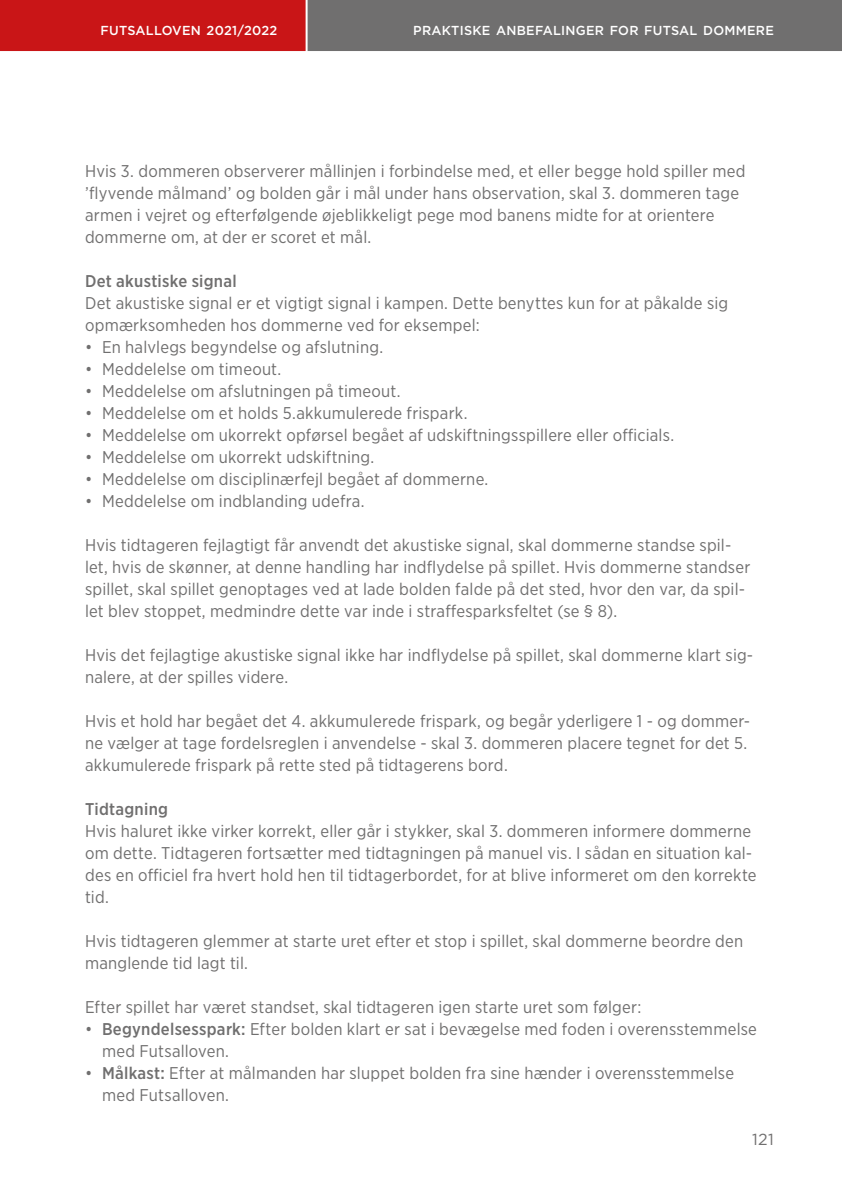
<style>
.page{position:relative;width:842px;height:1191px;background:#fff}
.page>*{position:absolute;margin:0;border:0;box-sizing:border-box;transform-origin:0 0}
.t1{font:17px/22px "Gotham Narrow";letter-spacing:.01em;color:#706f6f}
.t2{font:500 17px "Gotham Narrow";letter-spacing:.015em;color:#706f6f}
.t3{font:16px "Gotham";color:#706f6f}
.t4{font:500 13px "Gotham";letter-spacing:.02em;color:#fff}
.s1{font-weight:500}
</style>
<div class="page">
<div style="left:0;top:0;width:363px;height:51px;background:#c91517"></div>
<div style="left:307px;top:0;width:535px;height:51px;background:#706f6f"></div>
<hr style="left:306px;top:0;width:2px;height:54px;background:#fff">
<p class="t4" style="left:101px;top:22px;width:178px">FUTSALLOVEN 2021/2022</p>
<p class="t4" style="left:413px;top:22px;width:362px">PRAKTISKE ANBEFALINGER FOR FUTSAL DOMMERE</p>
<p class="t1" style="left:85px;top:160px;width:662px">Hvis 3. dommeren observerer mållinjen i forbindelse med, et eller begge hold spiller med ’flyvende målmand’ og bolden går i mål under hans observation, skal 3. dommeren tage armen i vejret og efterfølgende øjeblikkeligt pege mod banens midte for at orientere dommerne om, at der er scoret et mål.</p>
<p class="t2" style="left:85px;top:270px;width:153px">Det akustiske signal</p>
<p class="t1" style="left:85px;top:292px;width:645px">Det akustiske signal er et vigtigt signal i kampen. Dette benyttes kun for at påkalde sig opmærksomheden hos dommerne ved for eksempel:</p>
<p class="t1" style="left:85px;top:336px;width:300px">• En halvlegs begyndelse og afslutning.</p>
<p class="t1" style="left:85px;top:358px;width:198px">• Meddelelse om timeout.</p>
<p class="t1" style="left:85px;top:380px;width:317px">• Meddelelse om afslutningen på timeout.</p>
<p class="t1" style="left:85px;top:402px;width:384px">• Meddelelse om et holds 5.akkumulerede frispark.</p>
<p class="t1" style="left:85px;top:424px;width:591px">• Meddelelse om ukorrekt opførsel begået af udskiftningsspillere eller officials.</p>
<p class="t1" style="left:85px;top:446px;width:291px">• Meddelelse om ukorrekt udskiftning.</p>
<p class="t1" style="left:85px;top:468px;width:405px">• Meddelelse om disciplinærfejl begået af dommerne.</p>
<p class="t1" style="left:85px;top:490px;width:281px">• Meddelelse om indblanding udefra.</p>
<p class="t1" style="left:85px;top:534px;width:667px">Hvis tidtageren fejlagtigt får anvendt det akustiske signal, skal dommerne standse spil&shy;let, hvis de skønner, at denne handling har indflydelse på spillet. Hvis dommerne standser spillet, skal spillet genoptages ved at lade bolden falde på det sted, hvor den var, da spil&shy;let blev stoppet, medmindre dette var inde i straffesparksfeltet (se § 8).</p>
<p class="t1" style="left:85px;top:644px;width:670px">Hvis det fejlagtige akustiske signal ikke har indflydelse på spillet, skal dommerne klart sig&shy;nalere, at der spilles videre.</p>
<p class="t1" style="left:85px;top:710px;width:666px">Hvis et hold har begået det 4. akkumulerede frispark, og begår yderligere 1 - og dommer&shy;ne vælger at tage fordelsreglen i anvendelse - skal 3. dommeren placere tegnet for det 5. akkumulerede frispark på rette sted på tidtagerens bord.</p>
<p class="t2" style="left:85px;top:798px;width:85px">Tidtagning</p>
<p class="t1" style="left:85px;top:820px;width:673px">Hvis haluret ikke virker korrekt, eller går i stykker, skal 3. dommeren informere dommerne om dette. Tidtageren fortsætter med tidtagningen på manuel vis. I sådan en situation kal&shy;des en officiel fra hvert hold hen til tidtagerbordet, for at blive informeret om den korrekte tid.</p>
<p class="t1" style="left:85px;top:930px;width:660px">Hvis tidtageren glemmer at starte uret efter et stop i spillet, skal dommerne beordre den manglende tid lagt til.</p>
<p class="t1" style="left:85px;top:996px;width:558px">Efter spillet har været standset, skal tidtageren igen starte uret som følger:</p>
<p class="t1" style="left:102px;top:1018px;width:656px;text-indent:-17px">• <span class="s1">Begyndelsesspark:</span> Efter bolden klart er sat i bevægelse med foden i overensstemmelse med Futsalloven.</p>
<p class="t1" style="left:102px;top:1062px;width:633px;text-indent:-17px">• <span class="s1">Målkast:</span> Efter at målmanden har sluppet bolden fra sine hænder i overensstemmelse med Futsalloven.</p>
<p class="t3" style="left:752px;top:1129px;width:23px">121</p>
</div>
